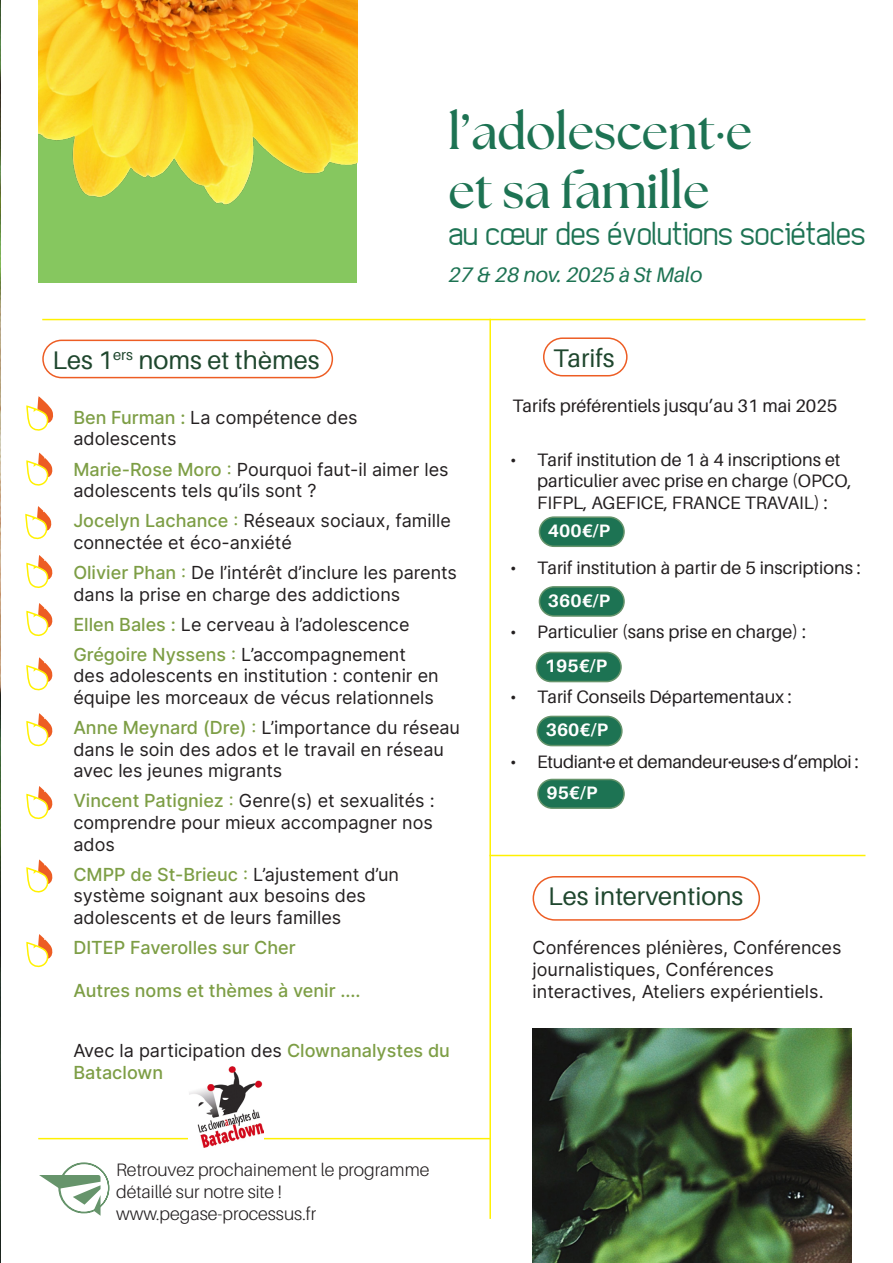
<style>
.page{position:relative;width:893px;height:1263px;background:#fff}
.page>*{position:absolute;margin:0;border:0;box-sizing:border-box;transform-origin:0 0}
.t1{font:700 49.5px "The Seasons";color:#1d7353}
.t2{font:25.5px "Aileron";color:#1f472e}
.t3{font:21.6px "Elegan Tech";color:#1d7353}
.t4{font:italic 21px "Aileron";color:#1d7353}
.t5{font:18px/21.6px "Inter";color:#231f20}
.t6{font:18px/21.6px "Aileron";color:#231f20}
.t7{font:18px/21.6px "Inter";color:#7d9e45}
.t8{font:300 18px/21.6px "Aileron";color:#231f20}
.t9{font:18px "Aileron";letter-spacing:-.02em;color:#231f20}
.t10{font:700 18px "Aileron";color:#fff}
.s1{color:#7d9e45}
.s2{color:#231f20}
</style>
<div class="page">
<img style="left:0;top:0;width:1px;height:1263px">
<div style="left:38px;top:0;width:319px;height:282px;background:#86c75f"></div>
<img style="left:533px;top:1028px;width:318px;height:235px">
<hr style="left:489px;top:855px;width:376px;height:1px;background:#fff101">
<hr style="left:38px;top:1138px;width:453px;height:1px;background:#fff101">
<hr style="left:42px;top:319px;width:823px;height:1px;background:#fff101">
<hr style="left:489px;top:319px;width:2px;height:900px;background:#fff101">
<div style="left:533px;top:876px;width:227px;height:45px;border:2px solid #ed5d24;border-radius:22px"></div>
<div style="left:42px;top:340px;width:291px;height:38px;border:2px solid #ed5d24;border-radius:19px"></div>
<div style="left:543px;top:337px;width:85px;height:39px;border:2px solid #ed5d24;border-radius:19px"></div>
<div style="left:538px;top:779px;width:86px;height:29px;background:#1d7353;border-radius:14px"></div>
<div style="left:537px;top:779px;width:88px;height:30px;border:2px solid #66946b;border-radius:14px"></div>
<svg style="left:39px;top:1162px;width:71px;height:54px"></svg>
<svg style="left:26px;top:398px;width:28px;height:33px"></svg>
<svg style="left:26px;top:453px;width:27px;height:33px"></svg>
<svg style="left:25px;top:506px;width:27px;height:34px"></svg>
<svg style="left:26px;top:555px;width:27px;height:33px"></svg>
<svg style="left:26px;top:603px;width:27px;height:33px"></svg>
<svg style="left:26px;top:657px;width:27px;height:34px"></svg>
<svg style="left:26px;top:713px;width:27px;height:34px"></svg>
<svg style="left:26px;top:786px;width:27px;height:33px"></svg>
<svg style="left:26px;top:859px;width:27px;height:34px"></svg>
<svg style="left:26px;top:934px;width:27px;height:33px"></svg>
<div style="left:536px;top:652px;width:85px;height:29px;background:#1d7353;border-radius:15px"></div>
<div style="left:536px;top:652px;width:86px;height:30px;border:2px solid #66946b;border-radius:15px"></div>
<div style="left:537px;top:716px;width:85px;height:29px;background:#1d7353;border-radius:15px"></div>
<div style="left:536px;top:716px;width:87px;height:30px;border:2px solid #66946b;border-radius:15px"></div>
<img style="left:38px;top:0;width:319px;height:205px">
<img style="left:188px;top:1066px;width:76px;height:82px">
<div style="left:539px;top:587px;width:85px;height:29px;background:#1d7353;border-radius:15px"></div>
<div style="left:539px;top:586px;width:86px;height:31px;border:2px solid #66946b;border-radius:15px"></div>
<div style="left:539px;top:517px;width:85px;height:29px;background:#1d7353;border-radius:15px"></div>
<div style="left:539px;top:516px;width:86px;height:31px;border:2px solid #66946b;border-radius:15px"></div>
<p class="t1" style="left:448px;top:98px;width:305px">l’adolescent·e</p>
<p class="t1" style="left:448px;top:158px;width:262px">et sa famille</p>
<p class="t3" style="left:448px;top:225px;width:418px">au cœur des évolutions sociétales</p>
<p class="t4" style="left:448px;top:264px;width:255px">27 &amp; 28 nov. 2025 à St Malo</p>
<p class="t2" style="left:52px;top:346px;width:269px">Les 1<sup>ers</sup> noms et thèmes</p>
<p class="t2" style="left:553px;top:344px;width:63px">Tarifs</p>
<p class="t5" style="left:73px;top:406px;width:286px"><span class="s1">Ben Furman :</span> La compétence des adolescents</p>
<p class="t5" style="left:73px;top:458px;width:377px"><span class="s1">Marie-Rose Moro :</span> Pourquoi faut-il aimer les adolescents tels qu’ils sont ?</p>
<p class="t5" style="left:73px;top:509px;width:379px"><span class="s1">Jocelyn Lachance :</span> Réseaux sociaux, famille connectée et éco-anxiété</p>
<p class="t5" style="left:73px;top:561px;width:385px"><span class="s1">Olivier Phan :</span> De l’intérêt d’inclure les parents dans la prise en charge des addictions</p>
<p class="t5" style="left:73px;top:613px;width:338px"><span class="s1">Ellen Bales :</span> Le cerveau à l’adolescence</p>
<p class="t5" style="left:73px;top:643px;width:367px"><span class="s1">Grégoire Nyssens :</span> L’accompagnement des adolescents en institution : contenir en équipe les morceaux de vécus relationnels</p>
<p class="t5" style="left:73px;top:716px;width:388px"><span class="s1">Anne Meynard (Dre) :</span> L’importance du réseau dans le soin des ados et le travail en réseau avec les jeunes migrants</p>
<p class="t5" style="left:73px;top:790px;width:363px;text-align:justify"><span class="s1">Vincent Patigniez :</span> Genre(s) et sexualités : comprendre pour mieux accompagner nos ados</p>
<p class="t5" style="left:73px;top:863px;width:327px"><span class="s1">CMPP de St-Brieuc :</span> L’ajustement d’un système soignant aux besoins des adolescents et de leurs familles</p>
<p class="t7" style="left:73px;top:936px;width:224px">DITEP Faverolles sur Cher</p>
<p class="t7" style="left:73px;top:979px;width:289px">Autres noms et thèmes à venir ....</p>
<p class="t7" style="left:73px;top:1039px;width:378px"><span class="s2">Avec la participation des</span> Clownanalystes du<br>Bataclown</p>
<p class="t8" style="left:116px;top:1159px;width:315px">Retrouvez prochainement le programme détaillé sur notre site !</p>
<p class="t8" style="left:116px;top:1202px;width:201px">www.pegase-processus.fr</p>
<p class="t6" style="left:512px;top:395px;width:326px">Tarifs préférentiels jusqu’au 31 mai 2025</p>
<p class="t6" style="left:537px;top:449px;width:316px;text-indent:-27px">• Tarif institution de 1 à 4 inscriptions et particulier avec prise en charge (OPCO,<br>FIFPL, AGEFICE, FRANCE TRAVAIL) :</p>
<p class="t10" style="left:548px;top:521px;width:64px">400€/P</p>
<p class="t6" style="left:510px;top:557px;width:352px">• Tarif institution à partir de 5 inscriptions :</p>
<p class="t10" style="left:548px;top:590px;width:64px">360€/P</p>
<p class="t6" style="left:510px;top:622px;width:297px">• Particulier (sans prise en charge) :</p>
<p class="t10" style="left:545px;top:656px;width:64px">195€/P</p>
<p class="t6" style="left:510px;top:686px;width:283px">• Tarif Conseils Départementaux :</p>
<p class="t10" style="left:546px;top:720px;width:64px">360€/P</p>
<p class="t9" style="left:510px;top:752px;width:350px">• Etudiant·e et demandeur·euse·s d’emploi :</p>
<p class="t10" style="left:546px;top:783px;width:52px">95€/P</p>
<p class="t2" style="left:548px;top:882px;width:196px">Les interventions</p>
<p class="t5" style="left:533px;top:937px;width:310px">Conférences plénières, Conférences journalistiques, Conférences interactives, Ateliers expérientiels.</p>
</div>
